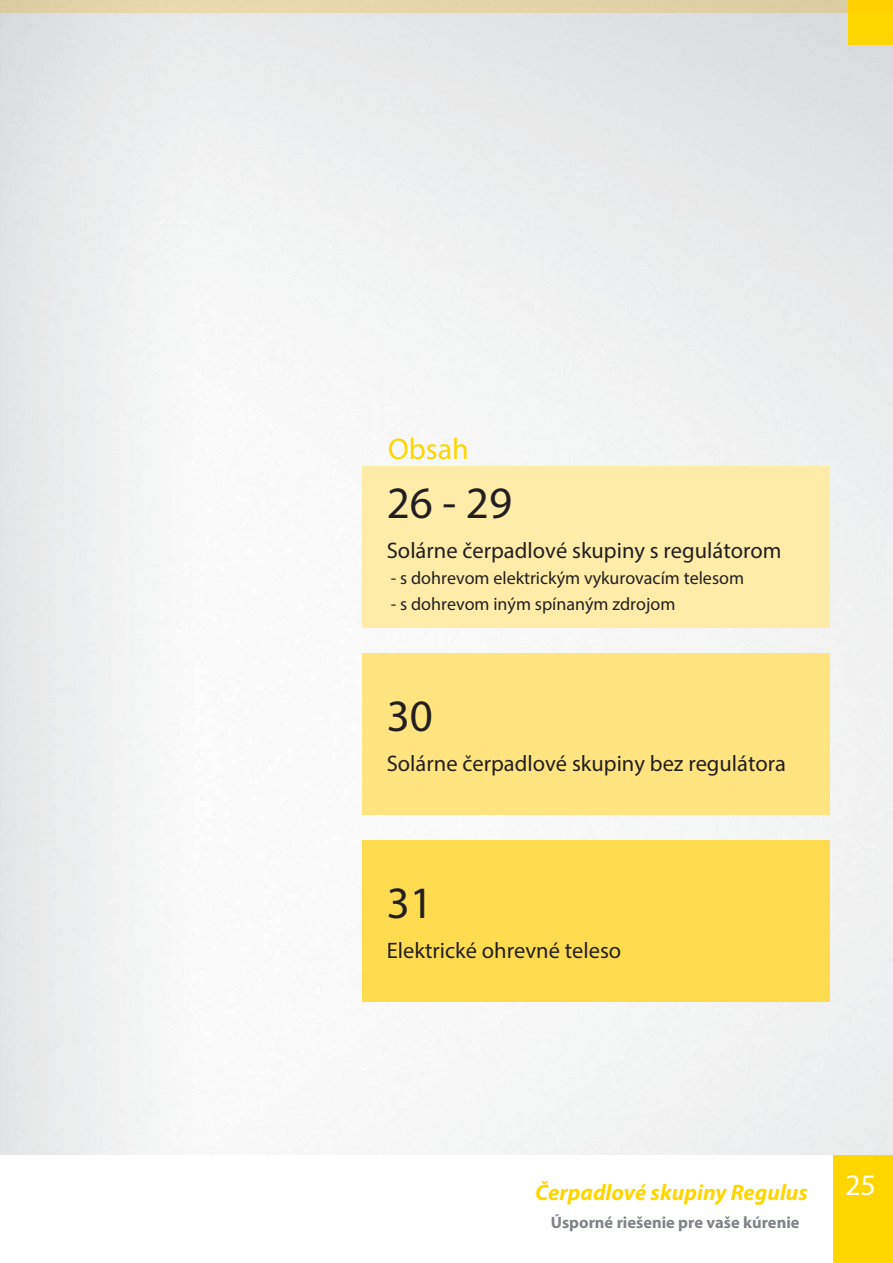
<style>
.page{position:relative;width:893px;height:1263px;background:#fff}
.page>*{position:absolute;margin:0;border:0;box-sizing:border-box;transform-origin:0 0}
.t1{font:45px "Myriad Pro";color:#231f20}
.t2{font:30px "Myriad Pro";color:#ffd600}
.t3{font:22.5px "Myriad Pro";color:#231f20}
.t4{font:italic 700 22.5px "Myriad Pro";color:#ffd600}
.t5{font:18px "Myriad Pro";color:#231f20}
.t6{font:700 16.5px "Myriad Pro";color:#808285}
</style>
<div class="page">
<img style="left:0;top:13px;width:893px;height:1142px">
<div style="left:833px;top:1155px;width:60px;height:108px;background:#ffd600"></div>
<div style="left:848px;top:0;width:45px;height:45px;background:#ffd600"></div>
<div style="left:848px;top:0;width:45px;height:13px;background:#ffcf00"></div>
<div style="left:362px;top:466px;width:468px;height:162px;background:#ffeca9"></div>
<div style="left:362px;top:840px;width:468px;height:161px;background:#ffdc4f"></div>
<div style="left:362px;top:653px;width:468px;height:162px;background:#ffe480"></div>
<h2 class="t2" style="left:388px;top:437px;width:82px">Obsah</h2>
<h1 class="t1" style="left:387px;top:486px;width:127px">26 - 29</h1>
<p class="t3" style="left:387px;top:542px;width:396px">Solárne čerpadlové skupiny s regulátorom</p>
<p class="t5" style="left:391px;top:571px;width:355px">- s dohrevom elektrickým vykurovacím telesom</p>
<p class="t5" style="left:391px;top:597px;width:286px">- s dohrevom iným spínaným zdrojom</p>
<h1 class="t1" style="left:387px;top:699px;width:48px">30</h1>
<p class="t3" style="left:387px;top:755px;width:401px">Solárne čerpadlové skupiny bez regulátora</p>
<h1 class="t1" style="left:387px;top:886px;width:48px">31</h1>
<p class="t3" style="left:387px;top:941px;width:236px">Elektrické ohrevné teleso</p>
<p class="t4" style="left:535px;top:1183px;width:342px">Čerpadlové skupiny Regulus <sup>25</sup></p>
<p class="t6" style="left:551px;top:1216px;width:250px">Úsporné riešenie pre vaše kúrenie</p>
</div>
